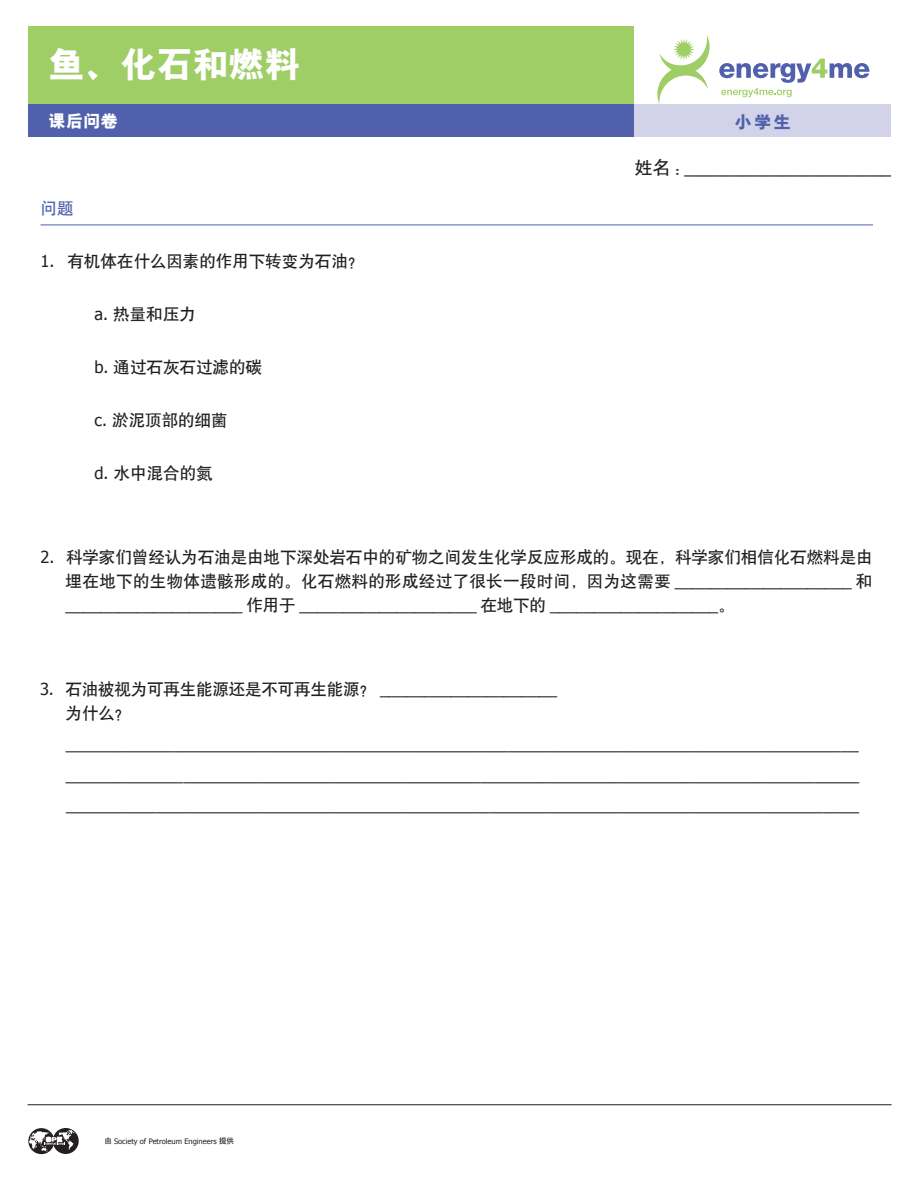
<style>
.page{position:relative;width:918px;height:1188px;background:#fff}
.page>*{position:absolute;margin:0;border:0;box-sizing:border-box;transform-origin:0 0}
.t1{font:36px "H Yb 9 gj";color:#fff}
.t2{font:18px "Tahoma";color:#231f20}
.t3{font:17.25px "H Yb 9 gj";color:#fff}
.t4{font:17.25px "H Yb 9 gj";color:#5060ac}
.t5{font:16.5px/30.8px "Tahoma";color:#231f20;text-align:justify}
.t6{font:16.5px/24px "H Yb 1 gj";color:#231f20;text-align:right}
.t7{font:16.5px "H Yb 1 gj";color:#5060ac}
.t8{font:7.5px "Tahoma";color:#231f20}
.s1{font-family:"Tahoma"}
.s2{font-family:"H Yb 1 gj"}
</style>
<div class="page">
<div style="left:634px;top:104px;width:257px;height:33px;background:#d2d3e9"></div>
<div style="left:28px;top:27px;width:606px;height:77px;background:#9fce66"></div>
<div style="left:28px;top:104px;width:606px;height:33px;background:#5060ac"></div>
<svg style="left:28px;top:1128px;width:26px;height:26px"></svg>
<svg style="left:53px;top:1128px;width:26px;height:26px"></svg>
<svg style="left:29px;top:1130px;width:45px;height:22px"></svg>
<hr style="left:28px;top:1104px;width:864px;height:1px;background:#231f20">
<hr style="left:41px;top:225px;width:832px;height:1px;background:#5060ac">
<svg style="left:657px;top:35px;width:213px;height:69px"></svg>
<h1 class="t1" style="left:49px;top:47px;width:253px">鱼、化石和燃料</h1>
<p class="t3" style="left:49px;top:112px;width:70px">课后问卷</p>
<p class="t4" style="left:735px;top:113px;width:58px">小学生</p>
<p class="t7" style="left:40px;top:199px;width:34px">问题</p>
<p class="t6" style="left:41px;top:249px;width:325px"><span class="s1">1.</span> 有机体在什么因素的作用下转变为石油？</p>
<p class="t6" style="left:95px;top:302px;width:103px"><span class="s1">a.</span> 热量和压力</p>
<p class="t6" style="left:95px;top:355px;width:169px"><span class="s1">b.</span> 通过石灰石过滤的碳</p>
<p class="t6" style="left:95px;top:408px;width:135px"><span class="s1">c.</span> 淤泥顶部的细菌</p>
<p class="t6" style="left:95px;top:461px;width:120px"><span class="s1">d.</span> 水中混合的氮</p>
<p class="t2" style="left:634px;top:160px;width:258px"><span class="s2">姓名：</span>_____________________</p>
<p class="t6" style="left:41px;top:545px;width:834px"><span class="s1">2.</span> 科学家们曾经认为石油是由地下深处岩石中的矿物之间发生化学反应形成的。现在，科学家们相信化石燃料是由埋在地下的生物体遗骸形成的。化石燃料的形成经过了很长一段时间，因为这需要 <span class="s1">____________________</span> 和</p>
<p class="t5" style="left:65px;top:591px;width:671px">____________________ <span class="s2">作用于</span> ____________________ <span class="s2">在地下的</span> ___________________<span class="s2">。</span></p>
<p class="t5" style="left:40px;top:675px;width:519px">3. <span class="s2">石油被视为可再生能源还是不可再生能源？</span> ____________________</p>
<p class="t6" style="left:66px;top:701px;width:67px">为什么？</p>
<p class="t5" style="left:66px;top:730px;width:795px">________________________________________________________________________________________ ________________________________________________________________________________________ ________________________________________________________________________________________</p>
<p class="t8" style="left:105px;top:1138px;width:131px"><span class="s2">由</span> Society of Petroleum Engineers <span class="s2">提供</span></p>
</div>
